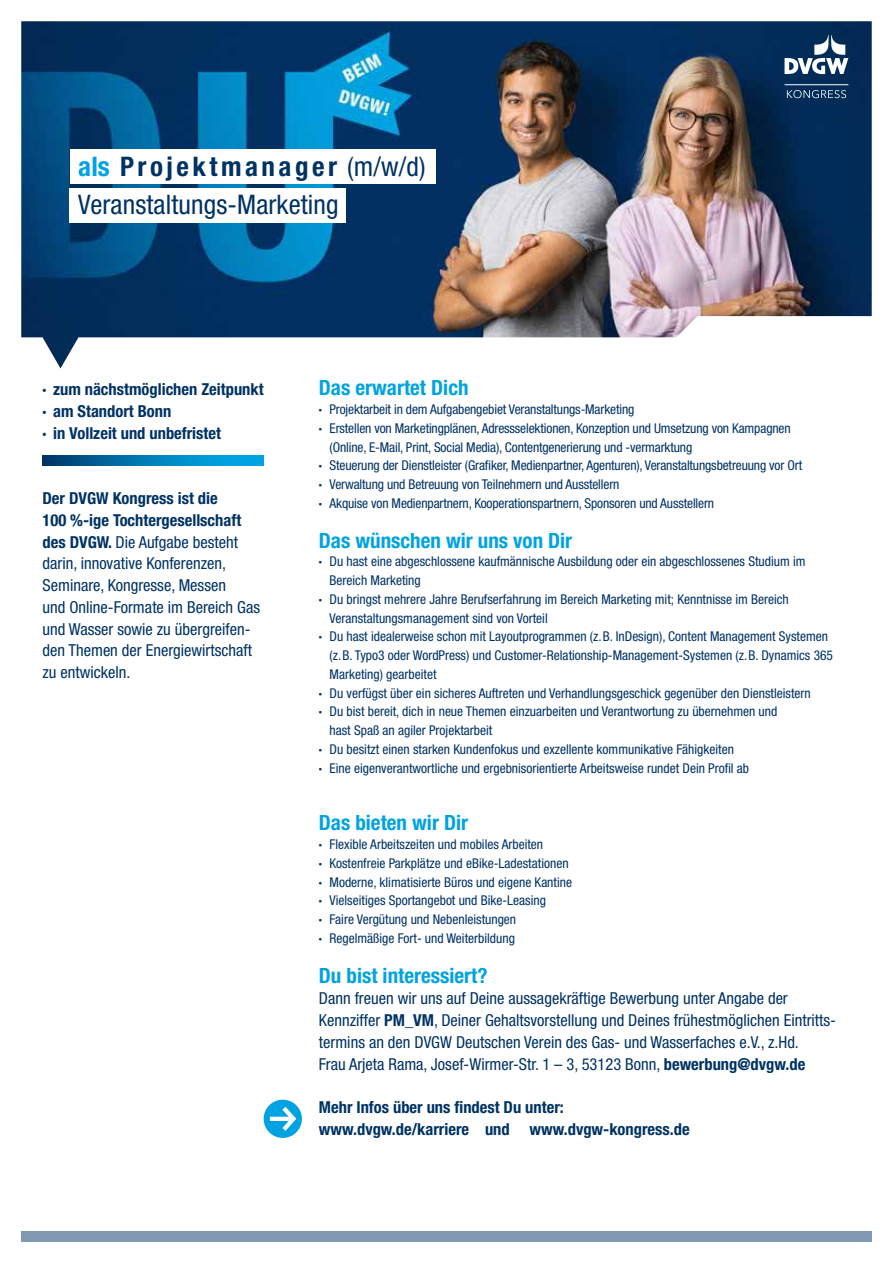
<style>
.page{position:relative;width:893px;height:1263px;background:#fff}
.page>*{position:absolute;margin:0;border:0;box-sizing:border-box;transform-origin:0 0}
.t1{font:condensed 27px/38.5px "Helvetica Neue LT Pro";letter-spacing:.005em;color:#003264}
.t2{font:700 condensed 21px "Helvetica Neue LT Pro";color:#00a3e1}
.t3{font:condensed 16.5px/21.8px "Helvetica Neue LT Pro";color:#003264}
.t4{font:700 condensed 16.5px/21.8px "Helvetica Neue LT Pro";color:#003264}
.t5{font:condensed 13.5px/18.8px "Helvetica Neue LT Pro";color:#003264}
.s1{font-weight:700;color:#00a3e1}
.s2{font-weight:700}
</style>
<div class="page">
<div style="left:21px;top:1231px;width:851px;height:11px;background:#8098b1"></div>
<img style="left:21px;top:21px;width:851px;height:347px">
<hr style="left:785px;top:84px;width:63px;height:1px;background:#fff">
<svg style="left:784px;top:35px;width:64px;height:39px"></svg>
<svg style="left:787px;top:90px;width:59px;height:8px"></svg>
<svg style="left:43px;top:455px;width:221px;height:11px;background:#007ab3"></svg>
<svg style="left:264px;top:1100px;width:38px;height:38px"></svg>
<div style="left:70px;top:189px;width:276px;height:34px;background:#fff"></div>
<div style="left:70px;top:149px;width:365px;height:34px;background:#fff"></div>
<h1 class="t1" style="left:78px;top:147px;width:349px"><span class="s1">als</span> <span class="s2">Projektmanager</span> (m/w/d)<br>Veranstaltungs-Marketing</h1>
<p class="t4" style="left:43px;top:379px;width:223px">∙ zum nächstmöglichen Zeitpunkt ∙ am Standort Bonn<br>∙ in Vollzeit und unbefristet</p>
<p class="t3" style="left:43px;top:487px;width:219px"><span class="s2">Der DVGW Kongress ist die<br>100 %-ige Tochtergesellschaft des DVGW.</span> Die Aufgabe besteht darin, innovative Konferenzen,<br>Seminare, Kongresse, Messen<br>und Online-Formate im Bereich Gas und Wasser sowie zu übergreifen&shy;den Themen der Energiewirtschaft zu entwickeln.</p>
<h2 class="t2" style="left:319px;top:375px;width:151px">Das erwartet Dich</h2>
<p class="t5" style="left:319px;top:400px;width:317px"><span class="s2">∙</span> Projektarbeit in dem Aufgabengebiet Veranstaltungs-Marketing</p>
<p class="t5" style="left:319px;top:418px;width:473px"><span class="s2">∙</span> Erstellen von Marketingplänen, Adressselektionen, Konzeption und Umsetzung von Kampagnen</p>
<p class="t5" style="left:330px;top:437px;width:364px">(Online, E-Mail, Print, Social Media), Contentgenerierung und -vermarktung</p>
<p class="t5" style="left:319px;top:456px;width:485px"><span class="s2">∙</span> Steuerung der Dienstleister (Grafiker, Medienpartner, Agenturen), Veranstaltungsbetreuung vor Ort</p>
<p class="t5" style="left:319px;top:475px;width:302px"><span class="s2">∙</span> Verwaltung und Betreuung von Teilnehmern und Ausstellern</p>
<p class="t5" style="left:319px;top:493px;width:397px"><span class="s2">∙</span> Akquise von Medienpartnern, Kooperationspartnern, Sponsoren und Ausstellern</p>
<h2 class="t2" style="left:319px;top:527px;width:255px">Das wünschen wir uns von Dir</h2>
<p class="t5" style="left:319px;top:552px;width:488px"><span class="s2">∙</span> Du hast eine abgeschlossene kaufmännische Ausbildung oder ein abgeschlossenes Studium im</p>
<p class="t5" style="left:330px;top:571px;width:93px">Bereich Marketing</p>
<p class="t5" style="left:319px;top:589px;width:471px"><span class="s2">∙</span> Du bringst mehrere Jahre Berufserfahrung im Bereich Marketing mit; Kenntnisse im Bereich</p>
<p class="t5" style="left:330px;top:608px;width:220px">Veranstaltungsmanagement sind von Vorteil</p>
<p class="t5" style="left:319px;top:627px;width:511px"><span class="s2">∙</span> Du hast idealerweise schon mit Layoutprogrammen (z.B. InDesign), Content Management Systemen</p>
<p class="t5" style="left:330px;top:646px;width:505px">(z.B. Typo3 oder WordPress) und Customer-Relationship-Management-Systemen (z.B. Dynamics 365</p>
<p class="t5" style="left:330px;top:664px;width:108px">Marketing) gearbeitet</p>
<p class="t5" style="left:319px;top:683px;width:493px"><span class="s2">∙</span> Du verfügst über ein sicheres Auftreten und Verhandlungsgeschick gegenüber den Dienstleistern</p>
<p class="t5" style="left:319px;top:702px;width:460px"><span class="s2">∙</span> Du bist bereit, dich in neue Themen einzuarbeiten und Verantwortung zu übernehmen und</p>
<p class="t5" style="left:330px;top:721px;width:164px">hast Spaß an agiler Projektarbeit</p>
<p class="t5" style="left:319px;top:739px;width:416px"><span class="s2">∙</span> Du besitzt einen starken Kundenfokus und exzellente kommunikative Fähigkeiten</p>
<p class="t5" style="left:319px;top:758px;width:432px"><span class="s2">∙</span> Eine eigenverantwortliche und ergebnisorientierte Arbeitsweise rundet Dein Profil ab</p>
<h2 class="t2" style="left:319px;top:810px;width:151px">Das bieten wir Dir</h2>
<p class="t5" style="left:319px;top:835px;width:255px"><span class="s2">∙</span> Flexible Arbeitszeiten und mobiles Arbeiten<br><span class="s2">∙</span> Kostenfreie Parkplätze und eBike-Ladestationen <span class="s2">∙</span> Moderne, klimatisierte Büros und eigene Kantine <span class="s2">∙</span> Vielseitiges Sportangebot und Bike-Leasing<br><span class="s2">∙</span> Faire Vergütung und Nebenleistungen<br><span class="s2">∙</span> Regelmäßige Fort- und Weiterbildung</p>
<h2 class="t2" style="left:319px;top:962px;width:170px">Du bist interessiert?</h2>
<p class="t3" style="left:319px;top:987px;width:517px">Dann freuen wir uns auf Deine aussagekräftige Bewerbung unter Angabe der Kennziffer <span class="s2">PM_VM</span>, Deiner Gehaltsvorstellung und Deines frühestmöglichen Eintritts&shy;termins an den DVGW Deutschen Verein des Gas- und Wasserfaches e.V., z.Hd.<br>Frau Arjeta Rama, Josef-Wirmer-Str. 1 – 3, 53123 Bonn, <span class="s2">bewerbung@dvgw.de</span></p>
<p class="t4" style="left:319px;top:1096px;width:372px">Mehr Infos über uns findest Du unter: www.dvgw.de/karriere und www.dvgw-kongress.de</p>
</div>
